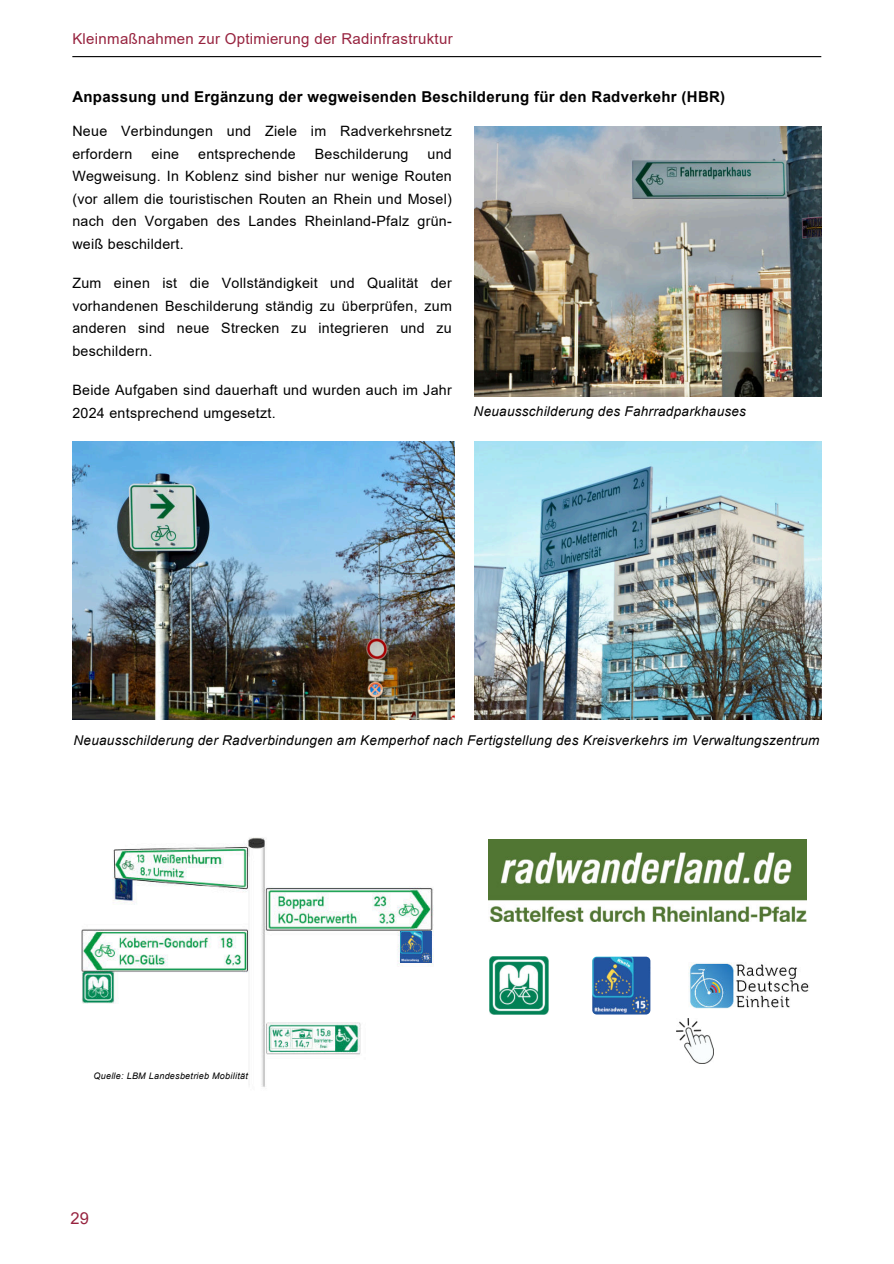
<style>
.page{position:relative;width:894px;height:1264px;background:#fff}
.page>*{position:absolute;margin:0;border:0;box-sizing:border-box;transform-origin:0 0}
.t1{font:16.5px "Arial";color:#97233f}
.t2{font:700 15px "Arial";letter-spacing:.02em;color:#000}
.t3{font:15px "Arial";letter-spacing:.02em;color:#97233f}
.t4{font:14.25px/22.5px "Arial";letter-spacing:.02em;color:#000}
.t5{font:italic 13.5px "Arial";letter-spacing:.02em;color:#000}
.t6{font:italic 9px "Arial";letter-spacing:.03em;color:#000}
</style>
<div class="page">
<hr style="left:72px;top:56px;width:749px;height:1px;background:#000">
<img style="left:474px;top:127px;width:346px;height:270px">
<img style="left:474px;top:442px;width:346px;height:277px">
<img style="left:81px;top:837px;width:353px;height:250px">
<img style="left:488px;top:839px;width:318px;height:82px">
<img style="left:592px;top:956px;width:58px;height:58px;border-radius:5px">
<img style="left:400px;top:931px;width:31px;height:31px">
<img style="left:489px;top:956px;width:59px;height:58px">
<img style="left:676px;top:1018px;width:37px;height:45px">
<img style="left:688px;top:963px;width:121px;height:45px">
<img style="left:72px;top:442px;width:382px;height:277px">
<p class="t3" style="left:72px;top:29px;width:382px">Kleinmaßnahmen zur Optimierung der Radinfrastruktur</p>
<p class="t2" style="left:72px;top:87px;width:654px">Anpassung und Ergänzung der wegweisenden Beschilderung für den Radverkehr (HBR)</p>
<p class="t4" style="left:72px;top:120px;width:381px">Neue Verbindungen und Ziele im Radverkehrsnetz erfordern</p>
<p class="t4" style="left:72px;top:142px;width:381px;text-align:justify;text-indent:355px">und Wegweisung. In Koblenz sind bisher nur wenige Routen (vor allem die touristischen Routen an Rhein und Mosel) nach den Vorgaben des Landes Rheinland-Pfalz grün&shy;weiß beschildert.</p>
<p class="t4" style="left:72px;top:272px;width:381px;text-align:justify">Zum einen ist die Vollständigkeit und Qualität der vorhandenen Beschilderung ständig zu überprüfen, zum anderen sind neue Strecken zu integrieren und zu beschildern.</p>
<p class="t4" style="left:72px;top:379px;width:381px">Beide Aufgaben sind dauerhaft und wurden auch im Jahr<br>2024 entsprechend umgesetzt.</p>
<p class="t4" style="left:151px;top:142px;width:29px">eine</p>
<p class="t4" style="left:198px;top:142px;width:99px">entsprechende</p>
<p class="t4" style="left:315px;top:142px;width:95px">Beschilderung</p>
<p class="t5" style="left:473px;top:403px;width:274px">Neuausschilderung des Fahrradparkhauses</p>
<p class="t5" style="left:74px;top:731px;width:747px">Neuausschilderung der Radverbindungen am Kemperhof nach Fertigstellung des Kreisverkehrs im Verwaltungszentrum</p>
<p class="t6" style="left:93px;top:1069px;width:156px">Quelle: LBM Landesbetrieb Mobilität</p>
<p class="t1" style="left:70px;top:1206px;width:20px">29</p>
</div>
